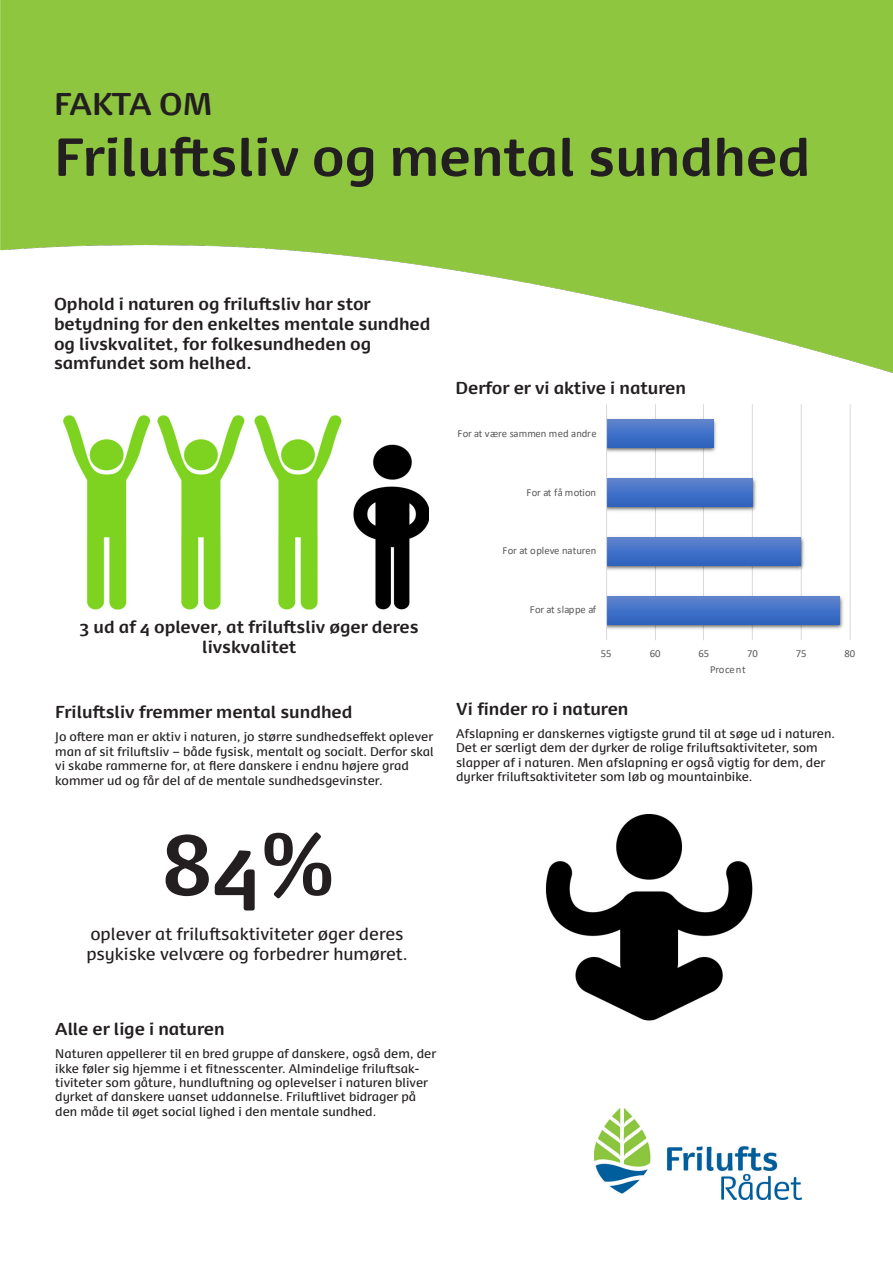
<style>
.page{position:relative;width:893px;height:1263px;background:#fff}
.page>*{position:absolute;margin:0;border:0;box-sizing:border-box;transform-origin:0 0}
.t1{font:700 81px "Dancer Pro";color:#231f20}
.t2{font:700 51px "Dancer Pro";color:#231f20}
.t3{font:700 30px "Dancer Pro";letter-spacing:-.03em;color:#231f20}
.t4{font:700 16.5px/19.8px "Dancer Pro";color:#231f20}
.t5{font:16.5px/19.8px "Dancer Pro";color:#231f20}
.t6{font:12px/14.4px "Dancer Pro";color:#231f20}
.t7{font:10.65px "Calibri";letter-spacing:-.005em;color:#595959}
.t8{font:10.65px "Calibri";letter-spacing:-.025em;color:#595959}
.t9{font:10.65px "Calibri";letter-spacing:.025em;color:#595959}
</style>
<div class="page">
<img style="left:0;top:0;width:892px;height:373px">
<img style="left:594px;top:1108px;width:208px;height:92px">
<img style="left:63px;top:415px;width:366px;height:195px">
<svg style="left:606px;top:404px;width:245px;height:236px"></svg>
<img style="left:545px;top:814px;width:208px;height:207px">
<p class="t3" style="left:54px;top:82px;width:160px">FAKTA OM</p>
<p class="t2" style="left:54px;top:120px;width:758px">Friluftsliv og mental sundhed</p>
<p class="t4" style="left:54px;top:293px;width:378px">Ophold i naturen og friluftsliv har stor betydning for den enkeltes mentale sundhed og livskvalitet, for folkesundheden og samfundet som helhed.</p>
<p class="t4" style="left:80px;top:616px;width:340px;text-align:center">3 ud af 4 oplever, at friluftsliv øger deres livskvalitet</p>
<p class="t4" style="left:55px;top:702px;width:299px">Friluftsliv fremmer mental sundhed</p>
<p class="t6" style="left:55px;top:729px;width:380px">Jo oftere man er aktiv i naturen, jo større sundhedseffekt oplever man af sit friluftsliv – både fysisk, mentalt og socialt. Derfor skal vi skabe rammerne for, at flere danskere i endnu højere grad kommer ud og får del af de mentale sundhedsgevinster.</p>
<p class="t1" style="left:160px;top:806px;width:175px">84%</p>
<p class="t5" style="left:86px;top:924px;width:323px">oplever at friluftsaktiviteter øger deres psykiske velvære og forbedrer humøret.</p>
<p class="t4" style="left:455px;top:377px;width:232px">Derfor er vi aktive i naturen</p>
<p class="t7" style="left:457px;top:426px;width:141px">For at være sammen med andre</p>
<p class="t7" style="left:527px;top:485px;width:71px">For at få motion</p>
<p class="t7" style="left:503px;top:543px;width:95px">For at opleve naturen</p>
<p class="t8" style="left:530px;top:602px;width:68px">For at slappe af</p>
<p class="t7" style="left:601px;top:646px;width:12px">55</p>
<p class="t7" style="left:650px;top:646px;width:12px">60</p>
<p class="t7" style="left:698px;top:646px;width:12px">65</p>
<p class="t7" style="left:747px;top:646px;width:12px">70</p>
<p class="t7" style="left:796px;top:646px;width:12px">75</p>
<p class="t7" style="left:844px;top:646px;width:12px">80</p>
<p class="t9" style="left:710px;top:662px;width:37px">Procent</p>
<p class="t4" style="left:456px;top:698px;width:174px">Vi finder ro i naturen</p>
<p class="t6" style="left:456px;top:726px;width:380px">Afslapning er danskernes vigtigste grund til at søge ud i naturen.<br>Det er særligt dem der dyrker de rolige friluftsaktiviteter, som slapper af i naturen. Men afslapning er også vigtig for dem, der dyrker friluftsaktiviteter som løb og mountainbike.</p>
<p class="t4" style="left:55px;top:1018px;width:171px">Alle er lige i naturen</p>
<p class="t6" style="left:55px;top:1046px;width:382px">Naturen appellerer til en bred gruppe af danskere, også dem, der ikke føler sig hjemme i et fitnesscenter. Almindelige friluftsak&shy;tiviteter som gåture, hundluftning og oplevelser i naturen bliver dyrket af danskere uanset uddannelse. Friluftlivet bidrager på den måde til øget social lighed i den mentale sundhed.</p>
</div>
